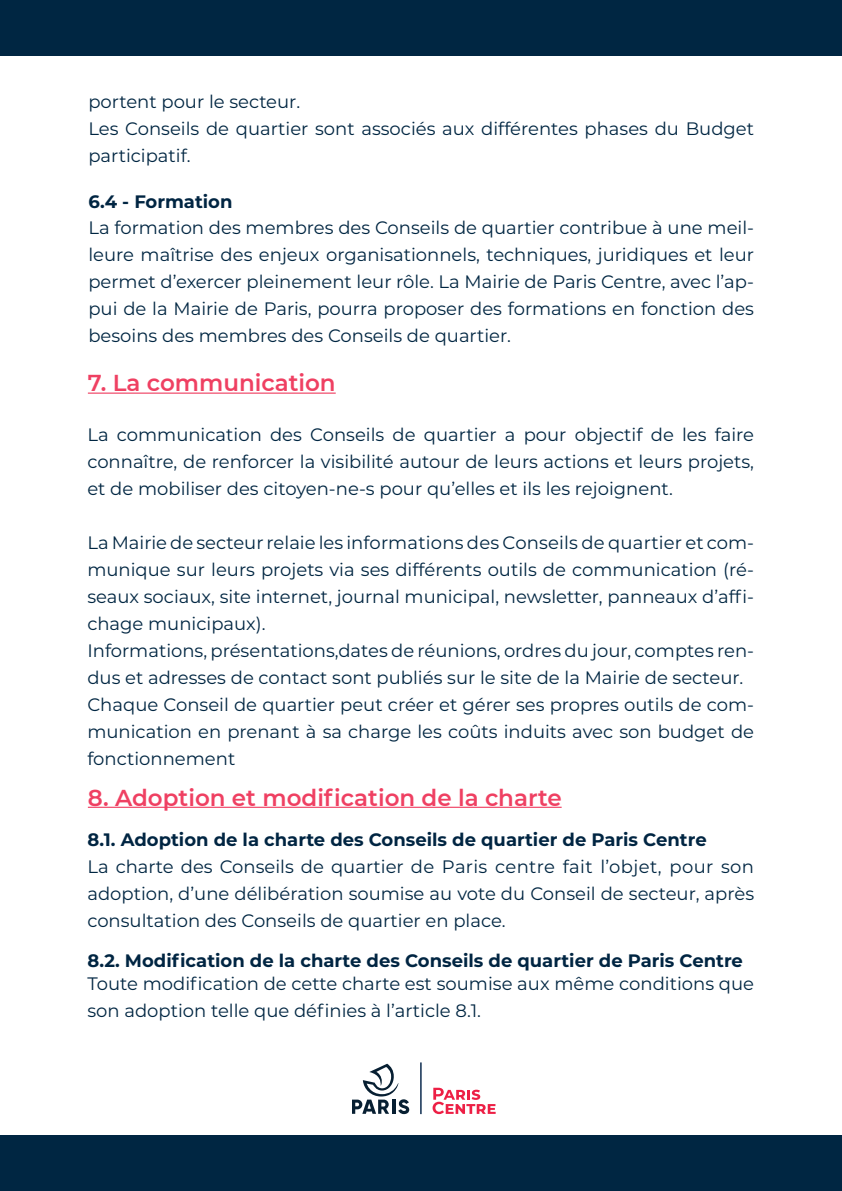
<style>
.page{position:relative;width:842px;height:1191px;background:#fff}
.page>*{position:absolute;margin:0;border:0;box-sizing:border-box;transform-origin:0 0}
.t1{font:600 23px "Montserrat";color:#ef4062}
.t2{font:18px/27px "Montserrat";color:#002642;text-align:justify}
.t3{font:700 18px "Montserrat";color:#002542}
</style>
<div class="page">
<div style="left:0;top:0;width:842px;height:55px;background:#002642"></div>
<hr style="left:88px;top:806px;width:474px;height:2px;background:#ef4062">
<div style="left:0;top:1135px;width:842px;height:56px;background:#002642"></div>
<hr style="left:88px;top:392px;width:248px;height:2px;background:#ef4062">
<svg style="left:352px;top:1063px;width:57px;height:51px"></svg>
<hr style="left:420px;top:1062px;width:2px;height:52px;background:#002146">
<svg style="left:433px;top:1087px;width:63px;height:27px"></svg>
<p class="t2" style="left:88px;top:87px;width:213px">portent pour le secteur.</p>
<p class="t2" style="left:88px;top:114px;width:667px">Les Conseils de quartier sont associés aux différentes phases du Budget participatif.</p>
<p class="t3" style="left:88px;top:189px;width:146px">6.4 - Formation</p>
<p class="t2" style="left:88px;top:213px;width:667px">La formation des membres des Conseils de quartier contribue à une meil&shy;leure maîtrise des enjeux organisationnels, techniques, juridiques et leur permet d’exercer pleinement leur rôle. La Mairie de Paris Centre, avec l’ap&shy;pui de la Mairie de Paris, pourra proposer des formations en fonction des besoins des membres des Conseils de quartier.</p>
<p class="t1" style="left:88px;top:367px;width:249px">7. La communication</p>
<p class="t2" style="left:87px;top:420px;width:668px">La communication des Conseils de quartier a pour objectif de les faire connaître, de renforcer la visibilité autour de leurs actions et leurs projets, et de mobiliser des citoyen-ne-s pour qu’elles et ils les rejoignent.</p>
<p class="t2" style="left:87px;top:528px;width:668px">La Mairie de secteur relaie les informations des Conseils de quartier et com&shy;munique sur leurs projets via ses différents outils de communication (ré&shy;seaux sociaux, site internet, journal municipal, newsletter, panneaux d’affi&shy;chage municipaux).</p>
<p class="t2" style="left:87px;top:636px;width:668px">Informations, présentations,dates de réunions, ordres du jour, comptes ren&shy;dus et adresses de contact sont publiés sur le site de la Mairie de secteur.</p>
<p class="t2" style="left:87px;top:690px;width:668px">Chaque Conseil de quartier peut créer et gérer ses propres outils de com&shy;munication en prenant à sa charge les coûts induits avec son budget de fonctionnement</p>
<p class="t1" style="left:88px;top:781px;width:475px">8. Adoption et modification de la charte</p>
<p class="t3" style="left:87px;top:826px;width:621px">8.1. Adoption de la charte des Conseils de quartier de Paris Centre</p>
<p class="t2" style="left:87px;top:852px;width:668px">La charte des Conseils de quartier de Paris centre fait l’objet, pour son adoption, d’une délibération soumise au vote du Conseil de secteur, après consultation des Conseils de quartier en place.</p>
<p class="t3" style="left:87px;top:947px;width:657px">8.2. Modification de la charte des Conseils de quartier de Paris Centre</p>
<p class="t2" style="left:87px;top:969px;width:668px">Toute modification de cette charte est soumise aux même conditions que son adoption telle que définies à l’article 8.1.</p>
</div>
